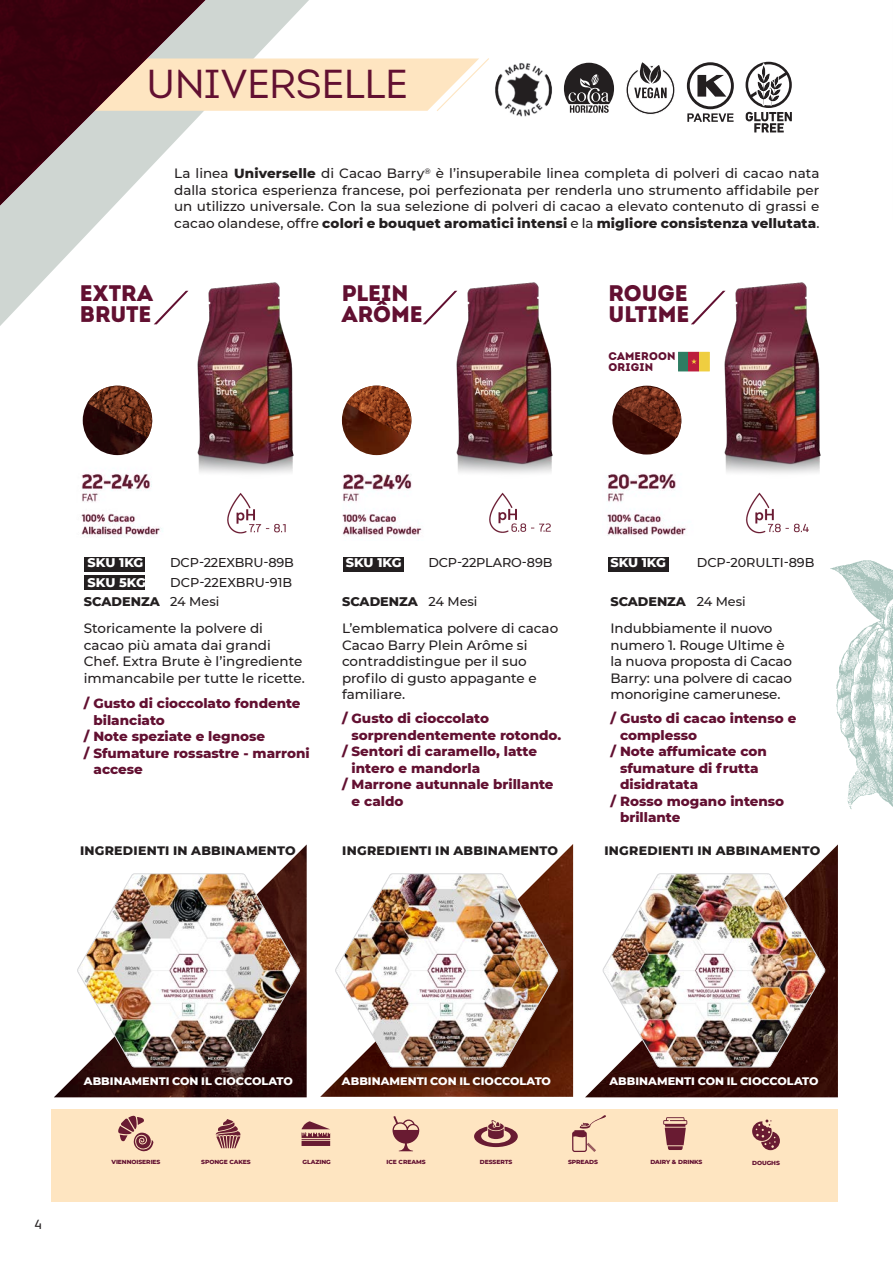
<style>
.page{position:relative;width:893px;height:1263px;background:#fff}
.page>*{position:absolute;margin:0;border:0;box-sizing:border-box;transform-origin:0 0}
.Title_H0{font:40.35px "Intro Book Alt";letter-spacing:-.01em;color:#621031}
.Powder_Name{font:22.5px/21.1px "Intro Black Caps";color:#621031}
.Title_H1{font:500 13.5px/16.5px "Montserrat";letter-spacing:.005em;color:#231f20;text-align:justify}
.Common_Text{font:500 13.5px/16.5px "Montserrat";color:#231f20}
.Common_Text-2{font:800 13.5px/16.5px "Montserrat";color:#621031}
.t1{font:13.5px "FS Albert";color:#231f20}
.Common_Text-3{font:500 12.75px "Montserrat";letter-spacing:-.01em;color:#231f20}
.Common_Text-4{font:800 12.75px "Montserrat";color:#231f20}
.Common_Text-5{font:800 12.75px "Montserrat";letter-spacing:-.01em;color:#fff}
.Title_H1-2{font:800 12.6px "Montserrat";letter-spacing:.02em;color:#231f20}
.Title_H1-3{font:800 11.1px "Montserrat";color:#fff}
.Powder_Name-2{font:11.1px/11.1px "Intro Black Caps";letter-spacing:.02em;color:#621031}
.Itinero{font:800 6px "Montserrat";letter-spacing:-.01em;color:#621031}
.s1{font-weight:800}
.s2{font-weight:500}
</style>
<div class="page">
<img style="left:830px;top:560px;width:63px;height:249px">
<svg style="left:0;top:61px;width:792px;height:529px"></svg>
<svg style="left:206px;top:0;width:284px;height:206px"></svg>
<img style="left:0;top:0;width:206px;height:206px">
<svg style="left:625px;top:62px;width:50px;height:53px"></svg>
<svg style="left:687px;top:62px;width:47px;height:60px"></svg>
<svg style="left:564px;top:63px;width:50px;height:50px"></svg>
<img style="left:495px;top:62px;width:57px;height:56px">
<svg style="left:746px;top:112px;width:46px;height:20px"></svg>
<svg style="left:746px;top:62px;width:46px;height:46px"></svg>
<svg style="left:748px;top:64px;width:41px;height:41px"></svg>
<svg style="left:749px;top:63px;width:39px;height:43px"></svg>
<div style="left:52px;top:1109px;width:786px;height:93px;background:#fee5c1"></div>
<img style="left:54px;top:844px;width:253px;height:253px">
<img style="left:320px;top:844px;width:253px;height:253px">
<img style="left:585px;top:844px;width:253px;height:253px">
<img style="left:76px;top:873px;width:225px;height:195px">
<img style="left:334px;top:873px;width:225px;height:195px">
<img style="left:602px;top:873px;width:224px;height:195px">
<img style="left:342px;top:386px;width:69px;height:69px;border-radius:35px">
<img style="left:347px;top:386px;width:69px;height:52px">
<img style="left:612px;top:386px;width:69px;height:68px;border-radius:34px">
<img style="left:617px;top:387px;width:69px;height:51px">
<img style="left:181px;top:271px;width:130px;height:211px">
<img style="left:440px;top:271px;width:130px;height:211px">
<img style="left:708px;top:271px;width:113px;height:211px">
<img style="left:73px;top:458px;width:107px;height:79px">
<img style="left:217px;top:486px;width:125px;height:58px">
<img style="left:603px;top:464px;width:107px;height:72px">
<img style="left:472px;top:486px;width:102px;height:52px">
<img style="left:744px;top:483px;width:65px;height:58px">
<img style="left:333px;top:464px;width:97px;height:77px">
<svg style="left:474px;top:1120px;width:44px;height:27px"></svg>
<svg style="left:393px;top:1116px;width:26px;height:35px"></svg>
<svg style="left:663px;top:1117px;width:24px;height:33px"></svg>
<svg style="left:752px;top:1119px;width:28px;height:31px"></svg>
<svg style="left:118px;top:1115px;width:35px;height:37px"></svg>
<svg style="left:302px;top:1121px;width:28px;height:25px"></svg>
<svg style="left:572px;top:1115px;width:34px;height:37px"></svg>
<svg style="left:216px;top:1119px;width:24px;height:29px"></svg>
<img style="left:83px;top:386px;width:69px;height:69px;border-radius:35px">
<img style="left:87px;top:386px;width:70px;height:52px">
<div style="left:677px;top:351px;width:11px;height:21px;background:#2e7d62"></div>
<div style="left:688px;top:351px;width:11px;height:21px;background:#bc1e3d"></div>
<div style="left:699px;top:351px;width:11px;height:21px;background:#efce40"></div>
<svg style="left:691px;top:359px;width:6px;height:5px"></svg>
<div style="left:677px;top:351px;width:34px;height:21px;border:1px solid #fff"></div>
<div style="left:85px;top:557px;width:60px;height:14px;background:#231f20"></div>
<div style="left:85px;top:575px;width:60px;height:15px;background:#231f20"></div>
<div style="left:343px;top:557px;width:60px;height:14px;background:#231f20"></div>
<div style="left:608px;top:557px;width:61px;height:14px;background:#231f20"></div>
<svg style="left:154px;top:291px;width:34px;height:33px"></svg>
<svg style="left:423px;top:291px;width:34px;height:33px"></svg>
<svg style="left:691px;top:291px;width:34px;height:33px"></svg>
<p class="Title_H0" style="left:147px;top:59px;width:263px">UNIVERSELLE</p>
<p class="Title_H1" style="left:174px;top:165px;width:647px">La linea <span class="s1">Universelle</span> di Cacao Barry<sup>®</sup> è l’insuperabile linea completa di polveri di cacao nata dalla storica esperienza francese, poi perfezionata per renderla uno strumento affidabile per un utilizzo universale. Con la sua selezione di polveri di cacao a elevato contenuto di grassi e cacao olandese, offre <span class="s1">colori e bouquet aromatici intensi</span> e la <span class="s1">migliore consistenza vellutata</span>.</p>
<p class="Powder_Name" style="left:80px;top:282px;width:75px">EXTRA<br>BRUTE</p>
<p class="Powder_Name" style="left:342px;top:282px;width:82px">PLEIN<br>ARÔME</p>
<p class="Powder_Name" style="left:608px;top:282px;width:81px">ROUGE</p>
<p class="Powder_Name" style="left:608px;top:304px;width:82px">ULTIME</p>
<p class="Powder_Name-2" style="left:608px;top:351px;width:69px">CAMEROON<br>ORIGIN</p>
<p class="Common_Text-5" style="left:88px;top:553px;width:57px">SKU 1KG</p>
<p class="Common_Text-3" style="left:170px;top:554px;width:125px">DCP-22EXBRU-89B</p>
<p class="Common_Text-5" style="left:88px;top:573px;width:60px">SKU 5KG</p>
<p class="Common_Text-3" style="left:170px;top:573px;width:124px">DCP-22EXBRU-91B</p>
<p class="Common_Text-4" style="left:84px;top:592px;width:137px">SCADENZA <span class="s2">24 Mesi</span></p>
<p class="Common_Text" style="left:84px;top:620px;width:222px">Storicamente la polvere di cacao più amata dai grandi<br>Chef. Extra Brute è l’ingrediente immancabile per tutte le ricette.</p>
<p class="Common_Text-2" style="left:93px;top:694px;width:209px;text-indent:-10px">/ Gusto di cioccolato fondente bilanciato</p>
<p class="Common_Text-2" style="left:84px;top:727px;width:183px">/ Note speziate e legnose</p>
<p class="Common_Text-2" style="left:93px;top:744px;width:218px;text-indent:-10px">/ Sfumature rossastre - marroni accese</p>
<p class="Common_Text-5" style="left:346px;top:553px;width:57px">SKU 1KG</p>
<p class="Common_Text-3" style="left:428px;top:554px;width:126px">DCP-22PLARO-89B</p>
<p class="Common_Text-4" style="left:342px;top:592px;width:137px">SCADENZA <span class="s2">24 Mesi</span></p>
<p class="Common_Text" style="left:342px;top:620px;width:218px">L’emblematica polvere di cacao<br>Cacao Barry Plein Arôme si contraddistingue per il suo profilo di gusto appagante e familiare.</p>
<p class="Common_Text-2" style="left:352px;top:709px;width:211px;text-indent:-10px">/ Gusto di cioccolato sorprendentemente rotondo.</p>
<p class="Common_Text-2" style="left:352px;top:742px;width:187px;text-indent:-10px">/ Sentori di caramello, latte intero e mandorla</p>
<p class="Common_Text-2" style="left:352px;top:775px;width:203px;text-indent:-10px">/ Marrone autunnale brillante e caldo</p>
<p class="Title_H1-2" style="left:80px;top:841px;width:217px">INGREDIENTI IN ABBINAMENTO</p>
<p class="Title_H1-2" style="left:342px;top:841px;width:217px">INGREDIENTI IN ABBINAMENTO</p>
<p class="Common_Text-5" style="left:610px;top:553px;width:57px">SKU 1KG</p>
<p class="Common_Text-3" style="left:697px;top:554px;width:119px">DCP-20RULTI-89B</p>
<p class="Common_Text-4" style="left:610px;top:592px;width:137px">SCADENZA <span class="s2">24 Mesi</span></p>
<p class="Common_Text" style="left:610px;top:620px;width:183px">Indubbiamente il nuovo numero 1. Rouge Ultime è la nuova proposta di Cacao<br>Barry: una polvere di cacao monorigine camerunese.</p>
<p class="Common_Text-2" style="left:620px;top:709px;width:178px;text-indent:-10px">/ Gusto di cacao intenso e complesso</p>
<p class="Common_Text-2" style="left:620px;top:742px;width:148px;text-indent:-10px">/ Note affumicate con sfumature di frutta disidratata</p>
<p class="Common_Text-2" style="left:620px;top:792px;width:166px;text-indent:-10px">/ Rosso mogano intenso brillante</p>
<p class="Title_H1-2" style="left:604px;top:841px;width:217px">INGREDIENTI IN ABBINAMENTO</p>
<p class="t1" style="left:34px;top:1215px;width:9px">4</p>
<p class="Title_H1-3" style="left:84px;top:1072px;width:211px">ABBINAMENTI CON IL CIOCCOLATO</p>
<p class="Title_H1-3" style="left:342px;top:1072px;width:211px">ABBINAMENTI CON IL CIOCCOLATO</p>
<p class="Title_H1-3" style="left:609px;top:1072px;width:211px">ABBINAMENTI CON IL CIOCCOLATO</p>
<p class="Itinero" style="left:112px;top:1157px;width:50px">VIENNOISERIES</p>
<p class="Itinero" style="left:201px;top:1157px;width:51px">SPONGE CAKES</p>
<p class="Itinero" style="left:303px;top:1157px;width:30px">GLAZING</p>
<p class="Itinero" style="left:387px;top:1157px;width:40px">ICE CREAMS</p>
<p class="Itinero" style="left:480px;top:1157px;width:34px">DESSERTS</p>
<p class="Itinero" style="left:568px;top:1157px;width:31px">SPREADS</p>
<p class="Itinero" style="left:650px;top:1157px;width:53px">DAIRY &amp; DRINKS</p>
<p class="Itinero" style="left:752px;top:1159px;width:29px">DOUGHS</p>
</div>
